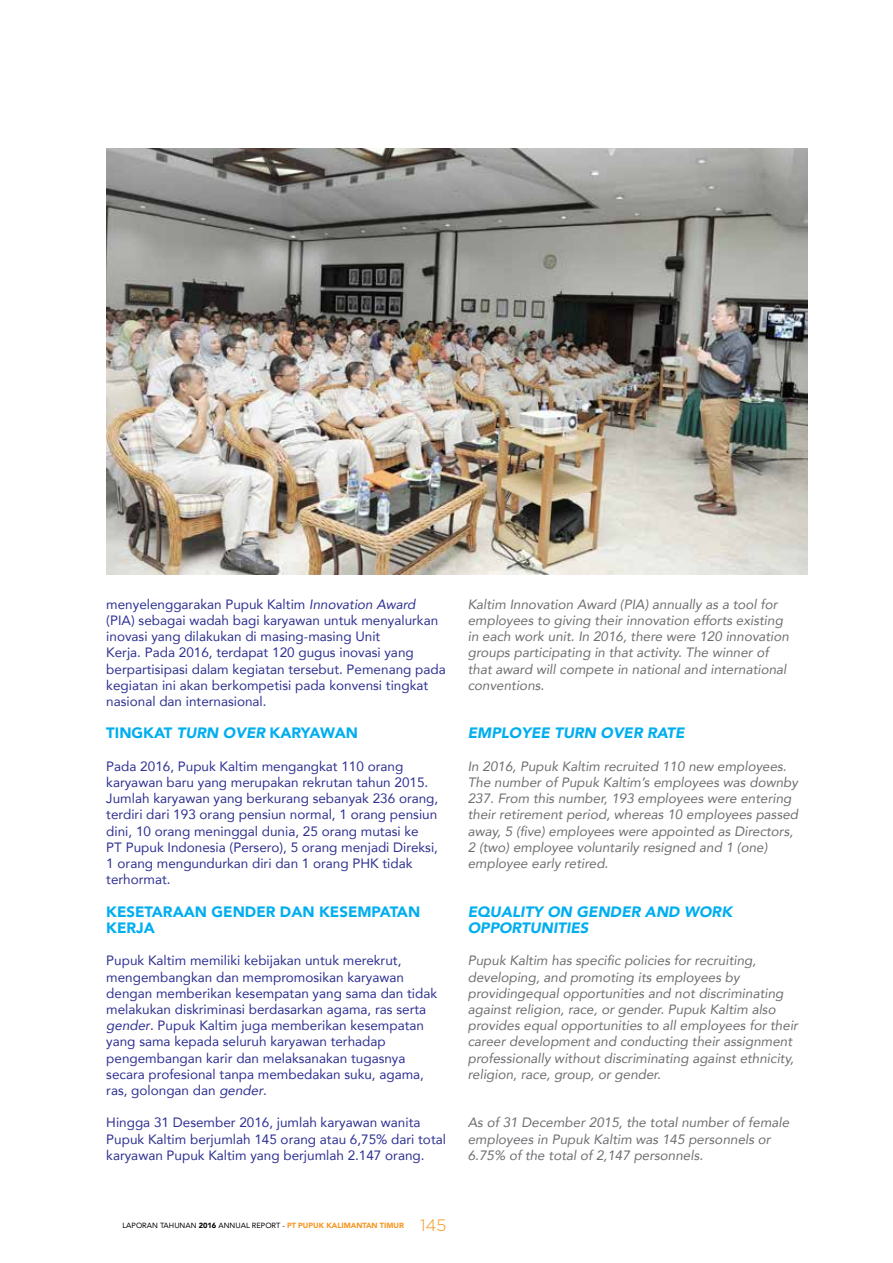
<style>
.page{position:relative;width:893px;height:1263px;background:#fff}
.page>*{position:absolute;margin:0;border:0;box-sizing:border-box;transform-origin:0 0}
.t1{font:900 15px/16.2px "Avenir";color:#00aeef}
.t2{font:italic 900 15px "Avenir";color:#00aeef}
.t3{font:13.5px/16.2px "Avenir";color:#2e3092}
.t4{font:italic 13.5px/16.2px "Avenir";color:#6d6e71}
.t5{font:7.5px "Avenir";color:#000}
.s1{font-style:italic}
.s2{font-weight:900}
.s3{font-weight:900;color:#f7941e}
.s4{font-family:"Gotham";font-weight:300;font-size:16.5px;color:#f7941e}
</style>
<div class="page">
<img style="left:106px;top:149px;width:702px;height:425px">
<p class="t3" style="left:106px;top:596px;width:341px">menyelenggarakan Pupuk Kaltim <span class="s1">Innovation Award </span>(PIA) sebagai wadah bagi karyawan untuk menyalurkan inovasi yang dilakukan di masing-masing Unit<br>Kerja. Pada 2016, terdapat 120 gugus inovasi yang berpartisipasi dalam kegiatan tersebut. Pemenang pada kegiatan ini akan berkompetisi pada konvensi tingkat nasional dan internasional.</p>
<p class="t1" style="left:106px;top:725px;width:253px">TI NGKAT <span class="s1">TURN OVER</span> KARYAWAN</p>
<p class="t3" style="left:106px;top:758px;width:333px">Pada 2016, Pupuk Kaltim mengangkat 110 orang karyawan baru yang merupakan rekrutan tahun 2015.<br>Jumlah karyawan yang berkurang sebanyak 236 orang, terdiri dari 193 orang pensiun normal, 1 orang pensiun dini, 10 orang meninggal dunia, 25 orang mutasi ke<br>PT Pupuk Indonesia (Persero), 5 orang menjadi Direksi, 1 orang mengundurkan diri dan 1 orang PHK tidak terhormat.</p>
<p class="t1" style="left:106px;top:903px;width:315px">KESETARAAN GENDER DAN KESEMPATAN<br>KERJA</p>
<p class="t3" style="left:106px;top:952px;width:332px">Pupuk Kaltim memiliki kebijakan untuk merekrut, mengembangkan dan mempromosikan karyawan dengan memberikan kesempatan yang sama dan tidak melakukan diskriminasi berdasarkan agama, ras serta <span class="s1">gender</span>. Pupuk Kaltim juga memberikan kesempatan yang sama kepada seluruh karyawan terhadap pengembangan karir dan melaksanakan tugasnya secara profesional tanpa membedakan suku, agama, ras, golongan dan <span class="s1">gender</span>.</p>
<p class="t3" style="left:106px;top:1114px;width:341px">Hingga 31 Desember 2016, jumlah karyawan wanita<br>Pupuk Kaltim berjumlah 145 orang atau 6,75% dari total karyawan Pupuk Kaltim yang berjumlah 2.147 orang.</p>
<p class="t4" style="left:468px;top:596px;width:323px">Kaltim Innovation Award (PIA) annually as a tool for employees to giving their innovation efforts existing in each work unit. In 2016, there were 120 innovation groups participating in that activity. The winner of that award will compete in national and international conventions.</p>
<p class="t2" style="left:468px;top:721px;width:22px">EMPLO</p>
<p class="t2" style="left:521px;top:721px;width:164px">YEE TURN OVER RATE</p>
<p class="t4" style="left:468px;top:758px;width:332px">In 2016, Pupuk Kaltim recruited 110 new employees.<br>The number of Pupuk Kaltim’s employees was downby 237. From this number, 193 employees were entering their retirement period, whereas 10 employees passed away, 5 (five) employees were appointed as Directors, 2 (two) employee voluntarily resigned and 1 (one) employee early retired.</p>
<p class="t2" style="left:468px;top:899px;width:154px">EQUALITY ON GENDER</p>
<p class="t2" style="left:645px;top:899px;width:53px">AND WORK</p>
<p class="t2" style="left:468px;top:915px;width:24px">OPPOR</p>
<p class="t2" style="left:521px;top:915px;width:54px">TUNITIES</p>
<p class="t4" style="left:468px;top:952px;width:332px">Pupuk Kaltim has specific policies for recruiting, developing, and promoting its employees by providingequal opportunities and not discriminating against religion, race, or gender. Pupuk Kaltim also provides equal opportunities to all employees for their career development and conducting their assignment professionally without discriminating against ethnicity, religion, race, group, or gender.</p>
<p class="t4" style="left:468px;top:1114px;width:323px">As of 31 December 2015, the total number of female employees in Pupuk Kaltim was 145 personnels or<br>6.75% of the total of 2,147 personnels.</p>
<p class="t5" style="left:123px;top:1220px;width:325px">LAPORAN TAHUNAN <span class="s2">2016</span> ANNUAL REPORT - <span class="s3">PT PUPUK KALIMANTAN TIMUR</span> <span class="s4">145</span></p>
</div>
